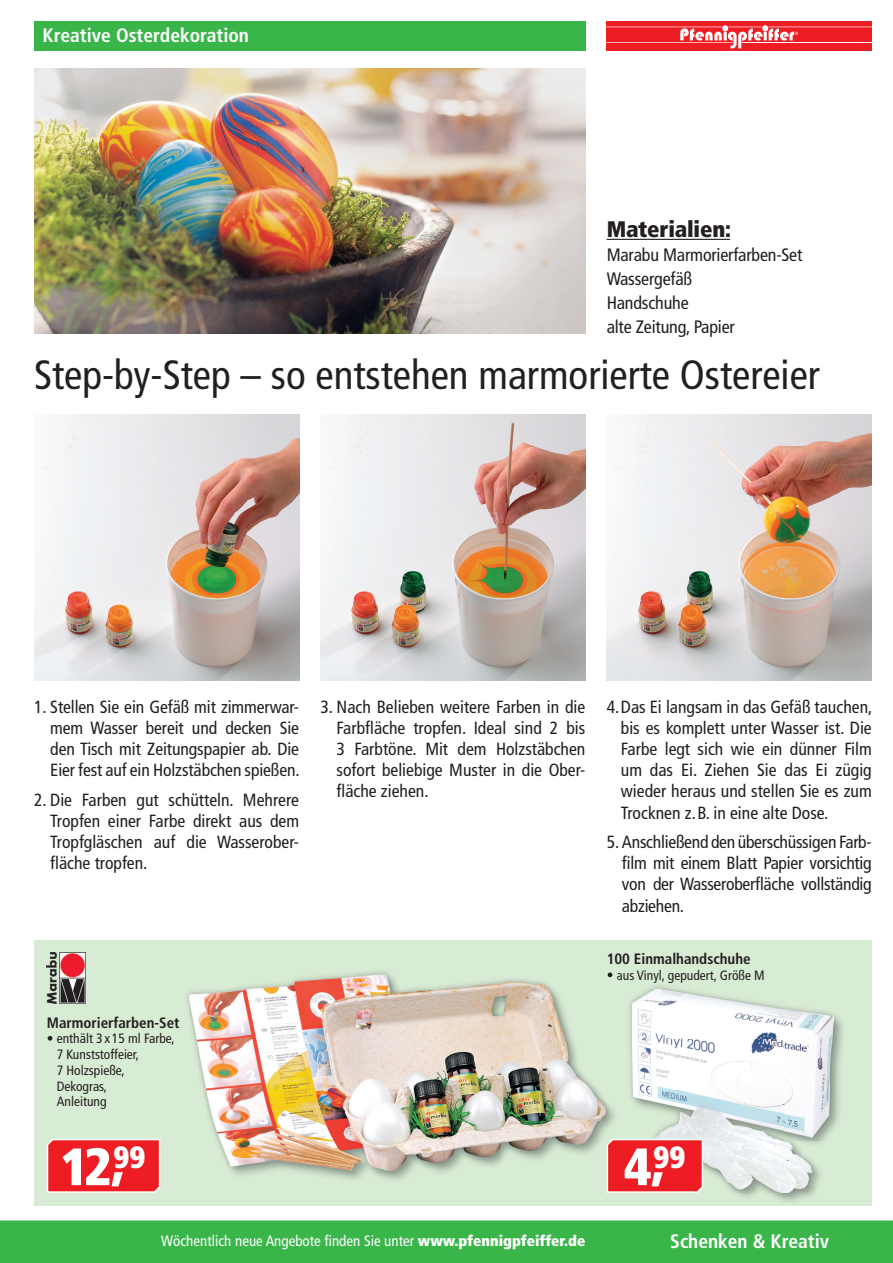
<style>
.page{position:relative;width:893px;height:1263px;background:#fff}
.page>*{position:absolute;margin:0;border:0;box-sizing:border-box;transform-origin:0 0}
.t1{font:900 condensed 52.5px "Frutiger";color:#fff}
.t2{font:condensed 40.95px "Frutiger";color:#231f20}
.t3{font:900 condensed 22.5px "Frutiger";letter-spacing:-.01em;color:#231f20}
.t4{font:700 condensed 19.5px "Frutiger";color:#fff}
.t5{font:condensed 18px/24px "Frutiger";letter-spacing:-.01em;color:#231f20}
.t6{font:condensed 17.7px/21.1px "Frutiger";color:#231f20;text-align:justify}
.t7{font:condensed 15px "Frutiger";color:#fff}
.t8{font:700 condensed 15px "Frutiger";color:#231f20}
.t9{font:condensed 13.5px/15.8px "Frutiger LT";color:#231f20}
.s1{font-weight:900}
</style>
<div class="page">
<img style="left:34px;top:68px;width:551px;height:265px">
<div style="left:34px;top:940px;width:838px;height:265px;background:#d8ebd4"></div>
<div style="left:0;top:1220px;width:893px;height:43px;background:#3ab54a"></div>
<div style="left:34px;top:21px;width:551px;height:30px;background:#3ab54a"></div>
<hr style="left:607px;top:239px;width:123px;height:1px;background:#231f20">
<img style="left:34px;top:415px;width:265px;height:265px">
<img style="left:320px;top:415px;width:265px;height:265px">
<img style="left:607px;top:415px;width:265px;height:265px">
<img style="left:47px;top:952px;width:38px;height:51px">
<img style="left:188px;top:973px;width:423px;height:203px">
<svg style="left:608px;top:972px;width:10px;height:10px"></svg>
<img style="left:189px;top:975px;width:417px;height:196px">
<div style="left:607px;top:21px;width:265px;height:30px;background:#ee1d23"></div>
<svg style="left:607px;top:25px;width:265px;height:23px"></svg>
<svg style="left:47px;top:1139px;width:114px;height:54px;background:#ee3035"></svg>
<img style="left:630px;top:987px;width:209px;height:211px">
<img style="left:632px;top:989px;width:201px;height:204px">
<svg style="left:605px;top:1138px;width:100px;height:55px;background:#ee3a3e"></svg>
<p class="t4" style="left:43px;top:24px;width:208px">Kreative Osterdekoration</p>
<p class="t3" style="left:607px;top:215px;width:126px">Materialien:</p>
<p class="t5" style="left:607px;top:243px;width:197px">Marabu Marmorierfarben-Set<br>Wassergefäß<br>Handschuhe<br>alte Zeitung, Papier</p>
<h2 class="t2" style="left:34px;top:351px;width:787px">Step-by-Step – so entstehen marmorierte Ostereier</h2>
<p class="t6" style="left:50px;top:696px;width:251px;text-indent:-16px">1. Stellen Sie ein Gefäß mit zimmerwar&shy;mem Wasser bereit und decken Sie den Tisch mit Zeitungspapier ab. Die Eier fest auf ein Holzstäbchen spießen.</p>
<p class="t6" style="left:50px;top:789px;width:250px;text-indent:-16px">2. Die Farben gut schütteln. Mehrere Tropfen einer Farbe direkt aus dem Tropfgläschen auf die Wasserober&shy;fläche tropfen.</p>
<p class="t8" style="left:47px;top:1013px;width:134px">Marmorierfarben-Set</p>
<p class="t9" style="left:57px;top:1031px;width:119px;text-indent:-10px">• enthält 3 x 15 ml Farbe,<br>7 Kunststoff eier,<br>7 Holzspieße,<br>Dekogras,<br>Anleitung</p>
<p class="t6" style="left:337px;top:696px;width:250px;text-indent:-16px">3. Nach Belieben weitere Farben in die Farbfläche tropfen. Ideal sind 2 bis 3 Farbtöne. Mit dem Holzstäbchen sofort beliebige Muster in die Ober&shy;fläche ziehen.</p>
<p class="t6" style="left:621px;top:696px;width:253px;text-indent:-14px">4. Das Ei langsam in das Gefäß tauchen, bis es komplett unter Wasser ist. Die Farbe legt sich wie ein dünner Film um das Ei. Ziehen Sie das Ei zügig wieder heraus und stellen Sie es zum Trocknen z. B. in eine alte Dose.</p>
<p class="t6" style="left:622px;top:831px;width:251px;text-indent:-15px">5. Anschließend den überschüssigen Farb&shy;film mit einem Blatt Papier vorsichtig von der Wasseroberfläche vollständig abziehen.</p>
<p class="t8" style="left:607px;top:950px;width:146px">100 Einmalhandschuhe</p>
<p class="t9" style="left:607px;top:967px;width:160px">• aus Vinyl, gepudert, Größe M</p>
<h1 class="t1" style="left:61px;top:1135px;width:86px">12,<sup>99</sup></h1>
<h1 class="t1" style="left:624px;top:1132px;width:63px">4,<sup>99</sup></h1>
<p class="t7" style="left:161px;top:1232px;width:426px">Wöchentlich neue Angebote finden Sie unter <span class="s1">www.pfennigpfeiffer.de</span></p>
<p class="t4" style="left:670px;top:1229px;width:160px">Schenken &amp; Kreativ</p>
</div>
